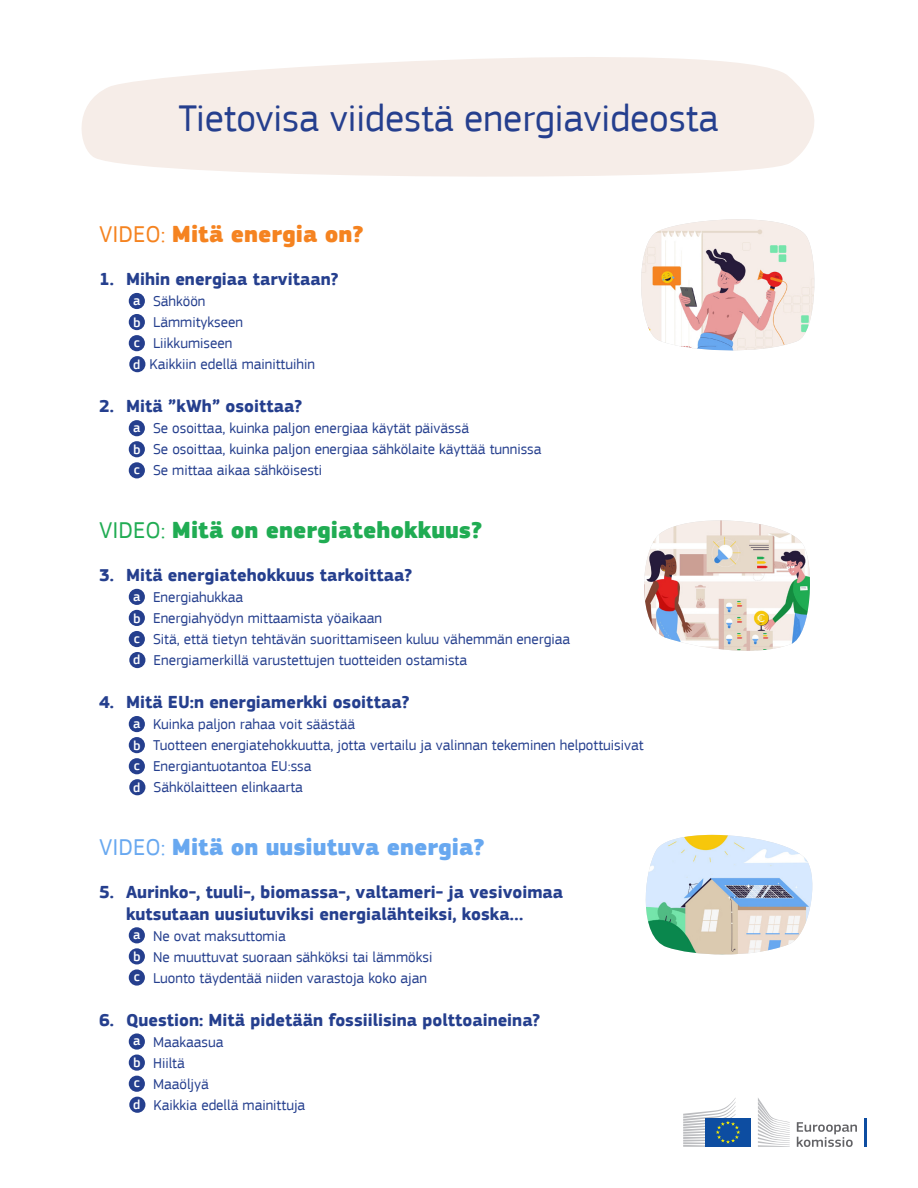
<style>
.page{position:relative;width:918px;height:1188px;background:#fff}
.page>*{position:absolute;margin:0;border:0;box-sizing:border-box;transform-origin:0 0}
.t1{font:39px "EC Square Sans Pro";color:#253f8e}
.Video{font:900 24px "EC Square Sans Pro Extra";color:#20ac53}
.Video-2{font:900 24px "EC Square Sans Pro Extra";color:#68a8f0}
.Video-3{font:900 24px "EC Square Sans Pro Extra";color:#f58320}
.Questions{font:700 18px/21.6px "EC Square Sans Pro";color:#253f8e}
.Answers{font:15px "EC Square Sans Pro";color:#253f8e}
.t2{font:500 13.5px "EC Square Sans Pro";color:#fff}
.s1{font-family:"EC Square Sans Pro";font-weight:400}
</style>
<div class="page">
<svg style="left:81px;top:57px;width:733px;height:120px;background:#f7efea"></svg>
<div style="left:129px;top:293px;width:16px;height:16px;background:#253f8e;border-radius:50%"></div>
<div style="left:129px;top:314px;width:16px;height:16px;background:#253f8e;border-radius:50%"></div>
<div style="left:129px;top:335px;width:16px;height:16px;background:#253f8e;border-radius:50%"></div>
<div style="left:129px;top:356px;width:16px;height:16px;background:#253f8e;border-radius:50%"></div>
<div style="left:129px;top:420px;width:16px;height:16px;background:#253f8e;border-radius:50%"></div>
<div style="left:129px;top:441px;width:16px;height:16px;background:#253f8e;border-radius:50%"></div>
<div style="left:129px;top:462px;width:16px;height:16px;background:#253f8e;border-radius:50%"></div>
<div style="left:129px;top:589px;width:16px;height:16px;background:#253f8e;border-radius:50%"></div>
<div style="left:129px;top:610px;width:16px;height:16px;background:#253f8e;border-radius:50%"></div>
<div style="left:129px;top:631px;width:16px;height:16px;background:#253f8e;border-radius:50%"></div>
<div style="left:129px;top:652px;width:16px;height:16px;background:#253f8e;border-radius:50%"></div>
<div style="left:129px;top:716px;width:16px;height:16px;background:#253f8e;border-radius:50%"></div>
<div style="left:129px;top:737px;width:16px;height:16px;background:#253f8e;border-radius:50%"></div>
<div style="left:129px;top:758px;width:16px;height:16px;background:#253f8e;border-radius:50%"></div>
<div style="left:129px;top:779px;width:16px;height:16px;background:#253f8e;border-radius:50%"></div>
<div style="left:129px;top:927px;width:16px;height:16px;background:#253f8e;border-radius:50%"></div>
<div style="left:129px;top:948px;width:16px;height:16px;background:#253f8e;border-radius:50%"></div>
<div style="left:129px;top:969px;width:16px;height:17px;background:#253f8e;border-radius:50%"></div>
<div style="left:129px;top:1033px;width:16px;height:17px;background:#253f8e;border-radius:50%"></div>
<div style="left:129px;top:1055px;width:16px;height:16px;background:#253f8e;border-radius:50%"></div>
<div style="left:129px;top:1076px;width:16px;height:16px;background:#253f8e;border-radius:50%"></div>
<div style="left:129px;top:1097px;width:16px;height:16px;background:#253f8e;border-radius:50%"></div>
<img style="left:641px;top:219px;width:174px;height:132px">
<img style="left:644px;top:520px;width:166px;height:131px">
<img style="left:645px;top:835px;width:168px;height:120px">
<svg style="left:797px;top:1122px;width:60px;height:25px"></svg>
<hr style="left:864px;top:1118px;width:3px;height:29px;background:#0d4da1">
<svg style="left:758px;top:1098px;width:32px;height:49px"></svg>
<div style="left:705px;top:1118px;width:46px;height:29px;background:#0d4da1"></div>
<svg style="left:683px;top:1098px;width:57px;height:49px"></svg>
<p class="t1" style="left:179px;top:96px;width:541px">Tietovisa viidestä energiavideosta</p>
<p class="Video-3" style="left:99px;top:219px;width:266px"><span class="s1">VIDEO:</span> Mitä energia on?</p>
<p class="Questions" style="left:99px;top:269px;width:241px">1. Mihin energiaa tarvitaan?</p>
<p class="t2" style="left:133px;top:292px;width:9px">a</p>
<p class="Answers" style="left:153px;top:293px;width:54px">Sähköön</p>
<p class="t2" style="left:133px;top:314px;width:9px">b</p>
<p class="Answers" style="left:153px;top:314px;width:91px">Lämmitykseen</p>
<p class="t2" style="left:134px;top:334px;width:8px">c</p>
<p class="Answers" style="left:153px;top:335px;width:81px">Liikkumiseen</p>
<p class="t2" style="left:133px;top:356px;width:9px">d</p>
<p class="Answers" style="left:150px;top:356px;width:167px">Kaikkiin edellä mainittuihin</p>
<p class="Questions" style="left:99px;top:396px;width:205px">2. Mitä ”kWh” osoittaa?</p>
<p class="t2" style="left:133px;top:420px;width:9px">a</p>
<p class="Answers" style="left:153px;top:420px;width:318px">Se osoittaa, kuinka paljon energiaa käytät päivässä</p>
<p class="t2" style="left:133px;top:442px;width:9px">b</p>
<p class="Answers" style="left:153px;top:441px;width:390px">Se osoittaa, kuinka paljon energiaa sähkölaite käyttää tunnissa</p>
<p class="t2" style="left:134px;top:462px;width:8px">c</p>
<p class="Answers" style="left:153px;top:462px;width:171px">Se mittaa aikaa sähköisesti</p>
<p class="Video" style="left:99px;top:515px;width:385px"><span class="s1">VIDEO:</span> Mitä on energiatehokkuus?</p>
<p class="Questions" style="left:99px;top:565px;width:315px">3. Mitä energiatehokkuus tarkoittaa?</p>
<p class="t2" style="left:133px;top:588px;width:9px">a</p>
<p class="Answers" style="left:153px;top:588px;width:92px">Energiahukkaa</p>
<p class="t2" style="left:133px;top:610px;width:9px">b</p>
<p class="Answers" style="left:153px;top:609px;width:231px">Energiahyödyn mittaamista yöaikaan</p>
<p class="t2" style="left:134px;top:630px;width:8px">c</p>
<p class="Answers" style="left:153px;top:630px;width:419px">Sitä, että tietyn tehtävän suorittamiseen kuluu vähemmän energiaa</p>
<p class="t2" style="left:133px;top:652px;width:9px">d</p>
<p class="Answers" style="left:154px;top:651px;width:315px">Energiamerkillä varustettujen tuotteiden ostamista</p>
<p class="Questions" style="left:99px;top:692px;width:312px">4. Mitä EU:n energiamerkki osoittaa?</p>
<p class="t2" style="left:133px;top:716px;width:9px">a</p>
<p class="Answers" style="left:153px;top:716px;width:204px">Kuinka paljon rahaa voit säästää</p>
<p class="t2" style="left:133px;top:738px;width:9px">b</p>
<p class="Answers" style="left:153px;top:737px;width:492px">Tuotteen energiatehokkuutta, jotta vertailu ja valinnan tekeminen helpottuisivat</p>
<p class="t2" style="left:134px;top:757px;width:8px">c</p>
<p class="Answers" style="left:153px;top:758px;width:160px">Energiantuotantoa EU:ssa</p>
<p class="t2" style="left:133px;top:779px;width:9px">d</p>
<p class="Answers" style="left:154px;top:779px;width:151px">Sähkölaitteen elinkaarta</p>
<p class="Video-2" style="left:99px;top:832px;width:387px"><span class="s1">VIDEO:</span> Mitä on uusiutuva energia?</p>
<p class="Questions" style="left:126px;top:882px;width:439px;text-indent:-27px">5. Aurinko-, tuuli-, biomassa-, valtameri- ja vesivoimaa kutsutaan uusiutuviksi energialähteiksi, koska…</p>
<p class="t2" style="left:133px;top:927px;width:9px">a</p>
<p class="Answers" style="left:153px;top:927px;width:134px">Ne ovat maksuttomia</p>
<p class="t2" style="left:133px;top:949px;width:9px">b</p>
<p class="Answers" style="left:153px;top:948px;width:281px">Ne muuttuvat suoraan sähköksi tai lämmöksi</p>
<p class="t2" style="left:134px;top:969px;width:8px">c</p>
<p class="Answers" style="left:153px;top:969px;width:276px">Luonto täydentää niiden varastoja koko ajan</p>
<p class="Questions" style="left:99px;top:1010px;width:443px">6. Question: Mitä pidetään fossiilisina polttoaineina?</p>
<p class="t2" style="left:133px;top:1033px;width:9px">a</p>
<p class="Answers" style="left:153px;top:1033px;width:72px">Maakaasua</p>
<p class="t2" style="left:133px;top:1055px;width:9px">b</p>
<p class="Answers" style="left:153px;top:1054px;width:33px">Hiiltä</p>
<p class="t2" style="left:134px;top:1075px;width:8px">c</p>
<p class="Answers" style="left:153px;top:1075px;width:57px">Maaöljyä</p>
<p class="t2" style="left:133px;top:1097px;width:9px">d</p>
<p class="Answers" style="left:154px;top:1096px;width:153px">Kaikkia edellä mainittuja</p>
</div>
